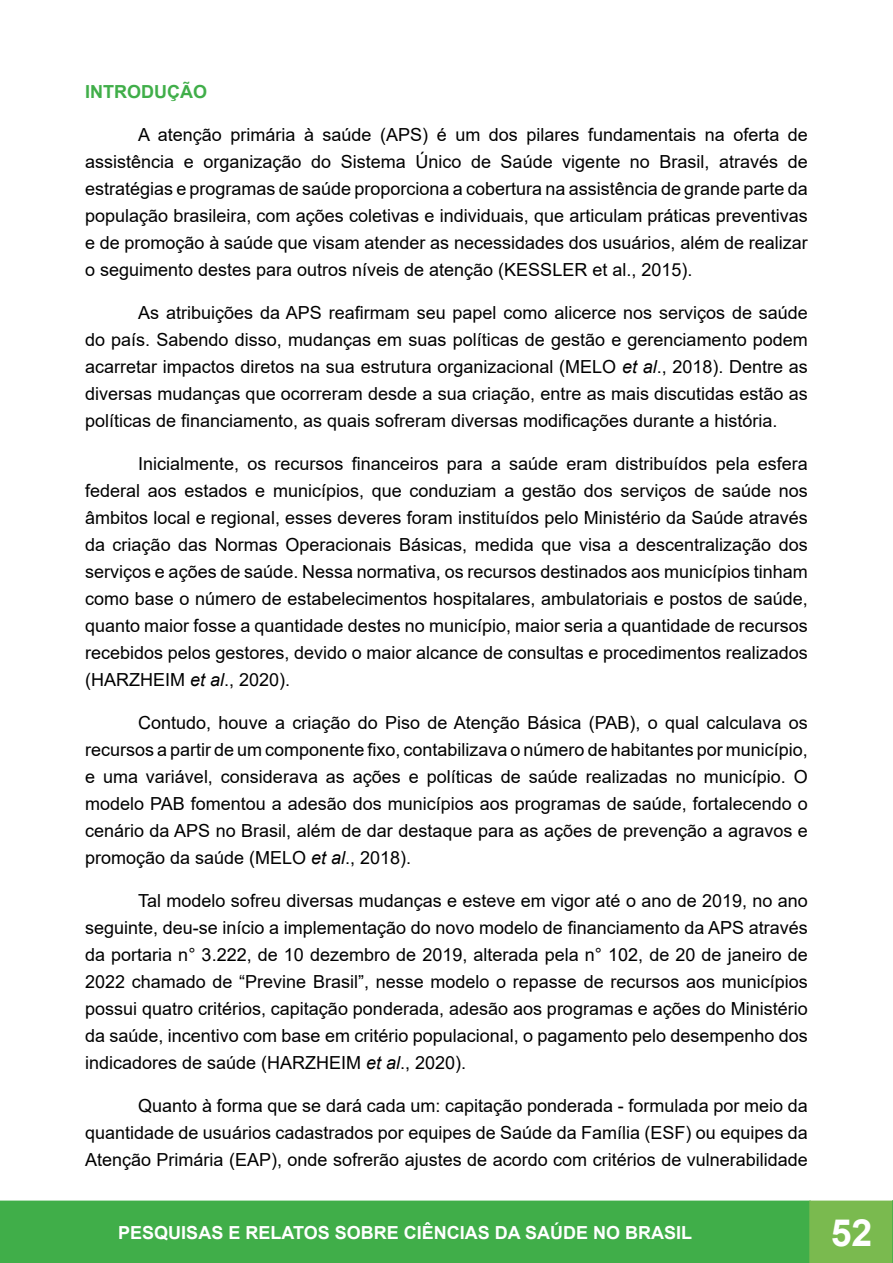
<style>
.page{position:relative;width:893px;height:1263px;background:#fff}
.page>*{position:absolute;margin:0;border:0;box-sizing:border-box;transform-origin:0 0}
.t1{font:700 37.5px "Arial";color:#fff}
.Normal__Web{font:18px/27px "Arial";color:#000;text-align:justify}
.t2{font:700 18px "Arial";color:#fff}
.t3{font:700 18px "Arial";color:#40ae49}
.s1{font-style:italic}
</style>
<div class="page">
<div style="left:0;top:1201px;width:810px;height:62px;background:#40ae49"></div>
<div style="left:0;top:1200px;width:811px;height:63px;border:2px solid #40ae49"></div>
<div style="left:810px;top:1201px;width:83px;height:62px;background:#7aba4f"></div>
<div style="left:809px;top:1200px;width:84px;height:63px;border:2px solid #7aba4f"></div>
<svg style="left:892px;top:1200px;width:1px;height:63px"></svg>
<p class="t3" style="left:85px;top:79px;width:123px">INTRODUÇÃO</p>
<p class="Normal__Web" style="left:85px;top:121px;width:724px;text-indent:53px">A atenção primária à saúde (APS) é um dos pilares fundamentais na oferta de assistência e organização do Sistema Único de Saúde vigente no Brasil, através de estratégias e programas de saúde proporciona a cobertura na assistência de grande parte da população brasileira, com ações coletivas e individuais, que articulam práticas preventivas e de promoção à saúde que visam atender as necessidades dos usuários, além de realizar o seguimento destes para outros níveis de atenção (KESSLER et al., 2015).</p>
<p class="Normal__Web" style="left:85px;top:299px;width:724px;text-indent:53px">As atribuições da APS reafirmam seu papel como alicerce nos serviços de saúde do país. Sabendo disso, mudanças em suas políticas de gestão e gerenciamento podem acarretar impactos diretos na sua estrutura organizacional (MELO <span class="s1">et al</span>., 2018). Dentre as diversas mudanças que ocorreram desde a sua criação, entre as mais discutidas estão as políticas de financiamento, as quais sofreram diversas modificações durante a história.</p>
<p class="Normal__Web" style="left:85px;top:450px;width:724px;text-indent:53px">Inicialmente, os recursos financeiros para a saúde eram distribuídos pela esfera federal aos estados e municípios, que conduziam a gestão dos serviços de saúde nos âmbitos local e regional, esses deveres foram instituídos pelo Ministério da Saúde através da criação das Normas Operacionais Básicas, medida que visa a descentralização dos serviços e ações de saúde. Nessa normativa, os recursos destinados aos municípios tinham como base o número de estabelecimentos hospitalares, ambulatoriais e postos de saúde, quanto maior fosse a quantidade destes no município, maior seria a quantidade de recursos recebidos pelos gestores, devido o maior alcance de consultas e procedimentos realizados (HARZHEIM <span class="s1">et al</span>., 2020).</p>
<p class="Normal__Web" style="left:85px;top:709px;width:724px;text-indent:53px">Contudo, houve a criação do Piso de Atenção Básica (PAB), o qual calculava os recursos a partir de um componente fixo, contabilizava o número de habitantes por município, e uma variável, considerava as ações e políticas de saúde realizadas no município. O modelo PAB fomentou a adesão dos municípios aos programas de saúde, fortalecendo o cenário da APS no Brasil, além de dar destaque para as ações de prevenção a agravos e promoção da saúde (MELO <span class="s1">et al</span>., 2018).</p>
<p class="Normal__Web" style="left:85px;top:887px;width:724px;text-indent:53px">Tal modelo sofreu diversas mudanças e esteve em vigor até o ano de 2019, no ano seguinte, deu-se início a implementação do novo modelo de financiamento da APS através da portaria n° 3.222, de 10 dezembro de 2019, alterada pela n° 102, de 20 de janeiro de 2022 chamado de “Previne Brasil”, nesse modelo o repasse de recursos aos municípios possui quatro critérios, capitação ponderada, adesão aos programas e ações do Ministério da saúde, incentivo com base em critério populacional, o pagamento pelo desempenho dos indicadores de saúde (HARZHEIM <span class="s1">et al</span>., 2020).</p>
<p class="Normal__Web" style="left:85px;top:1092px;width:724px;text-indent:53px">Quanto à forma que se dará cada um: capitação ponderada - formulada por meio da quantidade de usuários cadastrados por equipes de Saúde da Família (ESF) ou equipes da Atenção Primária (EAP), onde sofrerão ajustes de acordo com critérios de vulnerabilidade</p>
<p class="t2" style="left:118px;top:1220px;width:575px">PESQUISAS E RELATOS SOBRE CIÊNCIAS DA SAÚDE NO BRASIL</p>
<h1 class="t1" style="left:831px;top:1206px;width:43px">52</h1>
</div>
